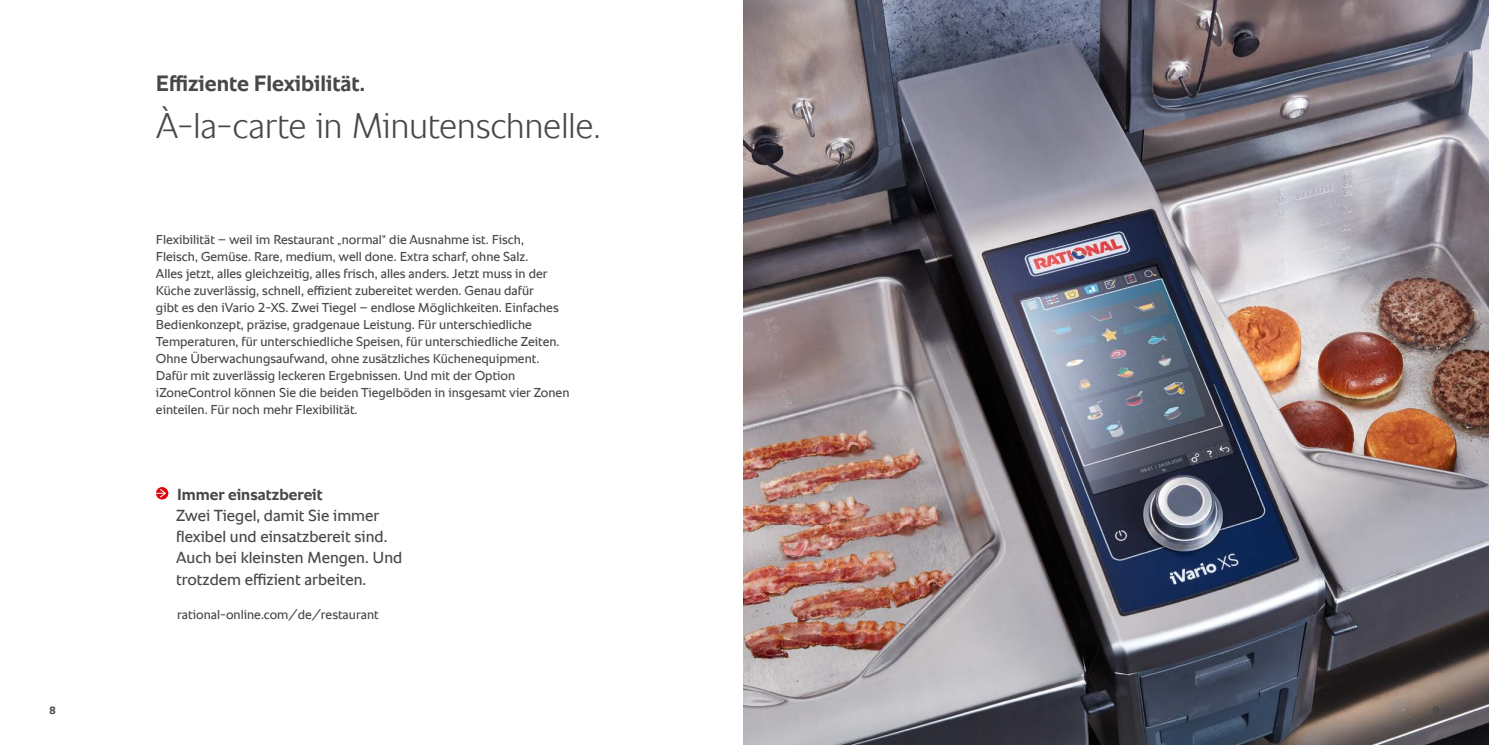
<style>
.page{position:relative;width:1489px;height:745px;background:#fff}
.page>*{position:absolute;margin:0;border:0;box-sizing:border-box;transform-origin:0 0}
.t1{font:300 36.25px "RATIONAL Sans TT";letter-spacing:-.015em;color:#484847}
.t2{font:700 22.5px "RATIONAL Sans TT";color:#484847}
.t3{font:16.25px/21.2px "RATIONAL Sans TT";color:#484847}
.t4{font:700 16.25px "RATIONAL Sans TT";color:#484847}
.t5{font:13.12px/17px "RATIONAL Sans TT";color:#484847}
.t6{font:700 10.62px "RATIONAL Sans TT";color:#484847}
</style>
<div class="page">
<img style="left:743px;top:0;width:745px;height:744px">
<svg style="left:156px;top:487px;width:12px;height:12px"></svg>
<h2 class="t2" style="left:156px;top:67px;width:210px">Effiziente Flexibilität.</h2>
<h1 class="t1" style="left:156px;top:99px;width:446px">À-la-carte in Minutenschnelle.</h1>
<p class="t5" style="left:156px;top:231px;width:415px">Flexibilität – weil im Restaurant „normal“ die Ausnahme ist. Fisch,<br>Fleisch, Gemüse. Rare, medium, well done. Extra scharf, ohne Salz.<br>Alles jetzt, alles gleichzeitig, alles frisch, alles anders. Jetzt muss in der Küche zuverlässig, schnell, effizient zubereitet werden. Genau dafür<br>gibt es den iVario 2-XS. Zwei Tiegel – endlose Möglichkeiten. Einfaches Bedienkonzept, präzise, gradgenaue Leistung. Für unterschiedliche Temperaturen, für unterschiedliche Speisen, für unterschiedliche Zeiten.<br>Ohne Überwachungsaufwand, ohne zusätzliches Küchenequipment.<br>Dafür mit zuverlässig leckeren Ergebnissen. Und mit der Option iZoneControl können Sie die beiden Tiegelböden in insgesamt vier Zonen einteilen. Für noch mehr Flexibilität.</p>
<p class="t4" style="left:177px;top:482px;width:147px">Immer einsatzbereit</p>
<p class="t3" style="left:176px;top:504px;width:227px">Zwei Tiegel, damit Sie immer flexibel und einsatzbereit sind.<br>Auch bei kleinsten Mengen. Und trotzdem effizient arbeiten.</p>
<p class="t5" style="left:177px;top:605px;width:203px">rational-online.com/de/restaurant</p>
<p class="t6" style="left:50px;top:701px;width:8px">8</p>
<p class="t6" style="left:1432px;top:701px;width:8px">9</p>
</div>
